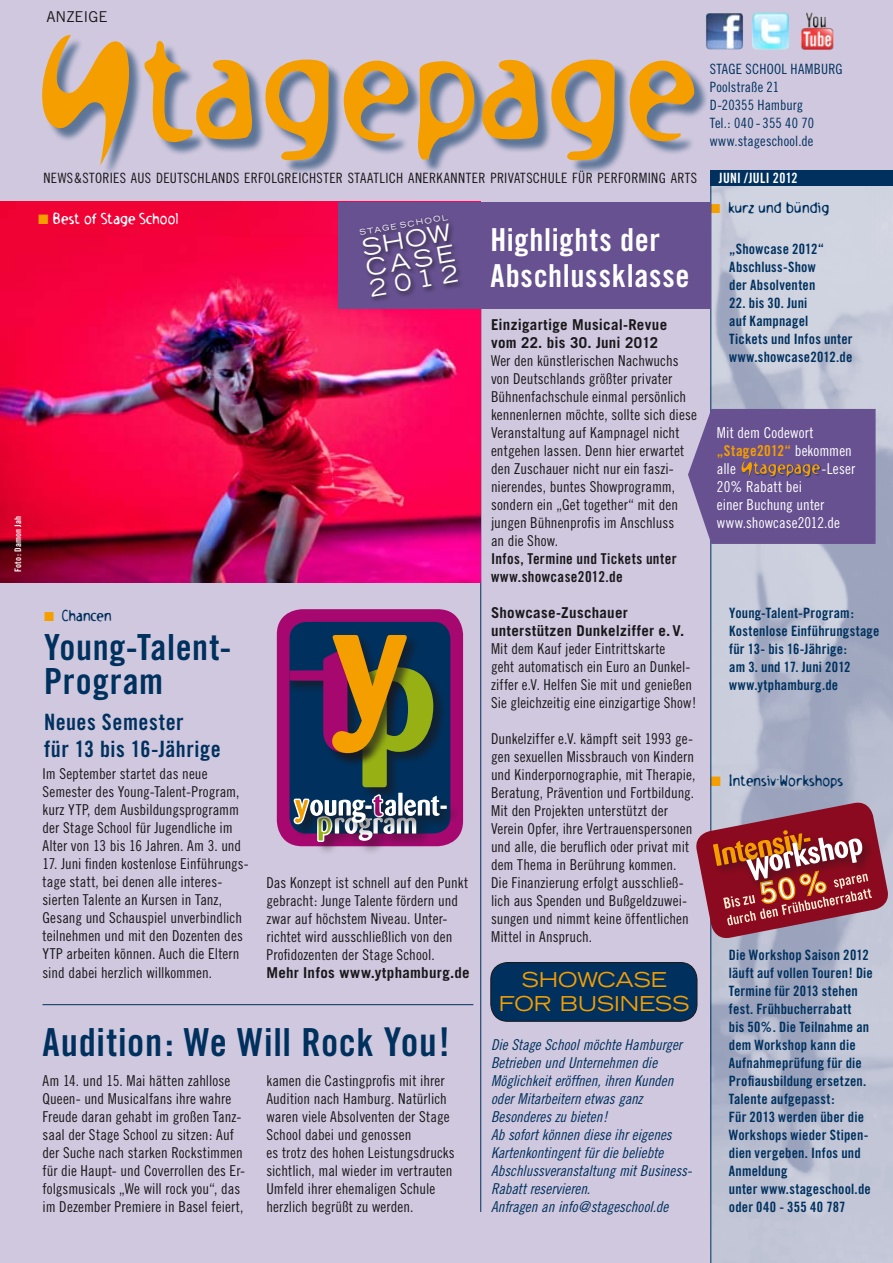
<style>
.page{position:relative;width:893px;height:1263px;background:#d0c8de}
.page>*{position:absolute;margin:0;border:0;box-sizing:border-box;transform-origin:0 0}
.t1{font:38.7px "Trade Gothic Bold Cond Twenty";letter-spacing:.015em;color:#00315e}
.t2{font:36px/34.7px "Trade Gothic Bold Cond Twenty";letter-spacing:.015em;color:#00315e}
.t3{font:31.65px/35.7px "Trade Gothic Bold Cond Twenty";letter-spacing:.02em;color:#fff}
.t4{font:expanded 23.25px/20.9px "Trade Gothic LH";color:#fff;text-align:justify}
.t5{font:22.5px/27px "Trade Gothic Bold Cond Twenty";letter-spacing:.02em;color:#00315e}
.t6{font:expanded 20.55px/24.6px "Trade Gothic LH";color:#f59e00;text-align:center}
.t7{font:15.75px "Holstein";letter-spacing:.02em;color:#00315e}
.t8{font:15.75px "Holstein";letter-spacing:.02em;color:#fff}
.t9{font:15px/18px "Trade Gothic Cond Eighteen";letter-spacing:.005em;color:#1a171b}
.t10{font:15px/18px "Trade Gothic Cond Eighteen Obl";letter-spacing:-.005em;color:#00315e}
.t11{font:700 15px/18px "Trade Gothic";letter-spacing:.02em;color:#1a171b}
.t12{font:15px/18px "Trade Gothic Cond Eighteen";letter-spacing:.005em;color:#fff}
.t13{font:15px/18px "Trade Gothic Bold Cond Twenty";letter-spacing:.025em;color:#1a171b}
.t14{font:15px "Trade Gothic Bold Cond Twenty";letter-spacing:.025em;color:#f59e00}
.t15{font:15px "Trade Gothic";letter-spacing:-.005em;color:#1a171b}
.t16{font:14.25px/18px "Trade Gothic Bold Cond Twenty";letter-spacing:.015em;color:#00315e}
.t17{font:14.25px "Trade Gothic Cond Eighteen";letter-spacing:.025em;color:#1a171b}
.t18{font:14.25px/18px "Trade Gothic Cond Eighteen";letter-spacing:.01em;color:#00315e}
.t19{font:14.25px "Trade Gothic Bold Cond Twenty";letter-spacing:.025em;color:#fff;scale:.96 1}
.t20{font:9px "Trade Gothic Bold Cond Twenty";letter-spacing:.03em;color:#fff}
.t21{font:expanded 7.65px "Trade Gothic LH";color:#fff}
.s1{font-size:39.75px}
.s2{font-family:"Trade Gothic Cond Eighteen";color:#fff}
</style>
<div class="page">
<hr style="left:480px;top:202px;width:1px;height:1010px;background:#00315e">
<hr style="left:43px;top:1004px;width:430px;height:1px;background:#00315e">
<img style="left:711px;top:185px;width:182px;height:1078px">
<img style="left:0;top:202px;width:480px;height:381px">
<div style="left:710px;top:170px;width:183px;height:15px;background:#00315e"></div>
<div style="left:44px;top:38px;width:665px;height:141px;background:#00315e;opacity:.55"></div>
<svg style="left:42px;top:35px;width:94px;height:130px"></svg>
<svg style="left:144px;top:39px;width:108px;height:103px"></svg>
<svg style="left:265px;top:60px;width:69px;height:102px"></svg>
<svg style="left:344px;top:61px;width:64px;height:80px"></svg>
<svg style="left:414px;top:61px;width:60px;height:98px"></svg>
<svg style="left:482px;top:60px;width:56px;height:80px"></svg>
<svg style="left:551px;top:60px;width:69px;height:102px"></svg>
<svg style="left:630px;top:61px;width:64px;height:80px"></svg>
<img style="left:706px;top:12px;width:37px;height:38px">
<img style="left:752px;top:12px;width:37px;height:38px">
<img style="left:800px;top:12px;width:34px;height:38px">
<hr style="left:710px;top:171px;width:1px;height:1092px;background:#00315e">
<svg style="left:696px;top:800px;width:195px;height:141px;background:#a45b63"></svg>
<div style="left:277px;top:609px;width:186px;height:237px;background:#a70870;border-radius:25px"></div>
<div style="left:290px;top:622px;width:160px;height:211px;background:#00315e;border-radius:17px"></div>
<div style="left:361px;top:666px;width:86px;height:135px;background:#1a171b;opacity:.63"></div>
<svg style="left:290px;top:635px;width:143px;height:152px"></svg>
<div style="left:315px;top:815px;width:32px;height:41px;background:#1a171b;opacity:.55"></div>
<div style="left:333px;top:816px;width:98px;height:39px;background:#1a171b;opacity:.55"></div>
<div style="left:292px;top:797px;width:32px;height:41px;background:#1a171b;opacity:.75"></div>
<div style="left:383px;top:791px;width:78px;height:39px;background:#1a171b;opacity:.75"></div>
<svg style="left:293px;top:793px;width:154px;height:50px"></svg>
<div style="left:491px;top:962px;width:206px;height:59px;background:#00315e;border-radius:17px"></div>
<div style="left:490px;top:962px;width:207px;height:60px;border:1px solid #1a171b;border-radius:17px"></div>
<svg style="left:688px;top:409px;width:188px;height:135px;background:#6f5992"></svg>
<div style="left:338px;top:202px;width:373px;height:106px;background:#675190"></div>
<div style="left:358px;top:213px;width:106px;height:90px;background:#1a171b;opacity:.75"></div>
<svg style="left:711px;top:776px;width:9px;height:9px"></svg>
<svg style="left:711px;top:204px;width:9px;height:9px"></svg>
<svg style="left:39px;top:215px;width:9px;height:9px"></svg>
<p class="t20" style="left:13px;top:572px;width:58px;rotate:-90deg">Foto: Damon Jah</p>
<p class="t15" style="left:46px;top:8px;width:63px">ANZEIGE</p>
<p class="t17" style="left:43px;top:170px;width:655px">NEWS&amp;STORIES AUS DEUTSCHLANDS ERFOLGREICHSTER STAATLICH ANERKANNTER PRIVATSCHULE FÜR PERFORMING ARTS</p>
<p class="t8" style="left:53px;top:209px;width:127px">Best of Stage School</p>
<p class="t21" style="left:359px;top:228px;width:91px;rotate:-10deg">STAGE SCHOOL</p>
<h3 class="t4" style="left:360px;top:237px;width:91px;rotate:-10deg">SHOW CASE 2012</h3>
<p class="t7" style="left:62px;top:605px;width:51px">Chancen</p>
<h2 class="t2" style="left:44px;top:629px;width:189px">Young-Talent-<br>Program</h2>
<h3 class="t5" style="left:44px;top:708px;width:178px">Neues Semester<br>für 13 bis 16-Jährige</h3>
<p class="t9" style="left:43px;top:765px;width:200px">Im September startet das neue Semester des Young-Talent-Program, kurz YTP, dem Ausbildungsprogramm der Stage School für Jugendliche im Alter von 13 bis 16 Jahren. Am 3. und</p>
<p class="t9" style="left:43px;top:855px;width:208px">17. Juni finden kostenlose Einführungs&shy;tage statt, bei denen alle interes&shy;sierten Talente an Kursen in Tanz, Gesang und Schauspiel unverbindlich teilnehmen und mit den Dozenten des YTP arbeiten können. Auch die Eltern sind dabei herzlich willkommen.</p>
<p class="t9" style="left:266px;top:873px;width:203px">Das Konzept ist schnell auf den Punkt gebracht: Junge Talente fördern und zwar auf höchstem Niveau. Unter&shy;richtet wird ausschließlich von den Profidozenten der Stage School.</p>
<p class="t11" style="left:266px;top:963px;width:205px">Mehr Infos www.ytphamburg.de</p>
<h1 class="t1" style="left:43px;top:1018px;width:409px">Audition: We Will Rock <span class="s1">You!</span></h1>
<p class="t9" style="left:43px;top:1071px;width:204px">Am 14. und 15. Mai hätten zahllose Queen- und Musicalfans ihre wahre Freude daran gehabt im großen Tanz&shy;saal der Stage School zu sitzen: Auf der Suche nach starken Rockstimmen für die Haupt- und Coverrollen des Er&shy;folgsmusicals „We will rock you“, das im Dezember Premiere in Basel feiert,</p>
<p class="t9" style="left:266px;top:1071px;width:190px">kamen die Castingprofis mit ihrer<br>Audition nach Hamburg. Natürlich waren viele Absolventen der Stage<br>School dabei und genossen<br>es trotz des hohen Leistungsdrucks sichtlich, mal wieder im vertrauten<br>Umfeld ihrer ehemaligen Schule herzlich begrüßt zu werden.</p>
<h3 class="t3" style="left:490px;top:222px;width:201px">Highlights der<br>Abschlussklasse</h3>
<p class="t11" style="left:491px;top:315px;width:178px">Einzigartige Musical-Revue vom 22. bis 30. Juni 2012</p>
<p class="t9" style="left:491px;top:351px;width:207px">Wer den künstlerischen Nachwuchs von Deutschlands größter privater Bühnenfachschule einmal persönlich kennenlernen möchte, sollte sich diese Veranstaltung auf Kampnagel nicht entgehen lassen. Denn hier erwartet den Zuschauer nicht nur ein faszi&shy;nierendes, buntes Showprogramm, sondern ein „Get together“ mit den jungen Bühnenprofis im Anschluss<br>an die Show.</p>
<p class="t13" style="left:491px;top:549px;width:187px">Infos, Termine und Tickets unter www.showcase2012.de</p>
<p class="t11" style="left:491px;top:603px;width:195px">Showcase-Zuschauer unterstützen Dunkelziffer e. V.</p>
<p class="t9" style="left:491px;top:639px;width:207px">Mit dem Kauf jeder Eintrittskarte<br>geht automatisch ein Euro an Dunkel&shy;ziffer e.V. Helfen Sie mit und genießen Sie gleichzeitig eine einzigartige Show!</p>
<p class="t9" style="left:491px;top:729px;width:206px">Dunkelziffer e.V. kämpft seit 1993 ge&shy;gen sexuellen Missbrauch von Kindern und Kinderpornographie, mit Therapie, Beratung, Prävention und Fortbildung.<br>Mit den Projekten unterstützt der Verein Opfer, ihre Vertrauenspersonen und alle, die beruflich oder privat mit dem Thema in Berührung kommen.<br>Die Finanzierung erfolgt ausschließ&shy;lich aus Spenden und Bußgeldzuwei&shy;sungen und nimmt keine öffentlichen Mittel in Anspruch.</p>
<h3 class="t6" style="left:499px;top:966px;width:192px">SHOWCASE<br>FOR BUSINESS</h3>
<p class="t10" style="left:491px;top:1035px;width:203px">Die Stage School möchte Hamburger<br>Betrieben und Unternehmen die<br>Möglichkeit eröffnen, ihren Kunden oder Mitarbeitern etwas ganz<br>Besonderes zu bieten!<br>Ab sofort können diese ihr eigenes<br>Kartenkontingent für die beliebte<br>Abschlussveranstaltung mit Business-<br>Rabatt reservieren.<br>Anfragen an info@stageschool.de</p>
<p class="t18" style="left:710px;top:60px;width:134px">STAGE SCHOOL HAMBURG<br>Poolstraße 21<br>D-20355 Hamburg<br>Tel.: 040 - 355 40 70 www.stageschool.de</p>
<p class="t19" style="left:719px;top:169px;width:84px">JUNI /JULI 2012</p>
<p class="t7" style="left:728px;top:197px;width:102px">kurz und bündig</p>
<p class="t16" style="left:729px;top:240px;width:96px">„Showcase 2012“<br>Abschluss-Show der Absolventen</p>
<p class="t16" style="left:729px;top:294px;width:125px">22. bis 30. Juni<br>auf Kampnagel<br>Tickets und Infos unter www.showcase2012.de</p>
<p class="t12" style="left:717px;top:423px;width:98px">Mit dem Codewort</p>
<p class="t14" style="left:717px;top:441px;width:136px">„Stage2012“ <span class="s2">bekommen</span></p>
<p class="t12" style="left:717px;top:459px;width:20px">alle</p>
<p class="t12" style="left:821px;top:459px;width:35px">-Leser</p>
<p class="t12" style="left:717px;top:477px;width:125px">20% Rabatt bei<br>einer Buchung unter www.showcase2012.de</p>
<p class="t16" style="left:729px;top:604px;width:152px">Young-Talent-Program:<br>Kostenlose Einführungstage für 13- bis 16-Jährige:<br>am 3. und 17. Juni 2012 www.ytphamburg.de</p>
<p class="t7" style="left:729px;top:770px;width:115px">Intensiv-Workshops</p>
<p class="t16" style="left:729px;top:946px;width:146px">Die Workshop Saison 2012 läuft auf vollen Touren! Die<br>Termine für 2013 stehen fest. Frühbucherrabatt<br>bis 50%. Die Teilnahme an dem Workshop kann die<br>Aufnahmeprüfung für die<br>Profiausbildung ersetzen.<br>Talente aufgepasst:<br>Für 2013 werden über die<br>Workshops wieder Stipen&shy;dien vergeben. Infos und<br>Anmeldung<br>unter www.stageschool.de oder 040 - 355 40 787</p>
</div>
